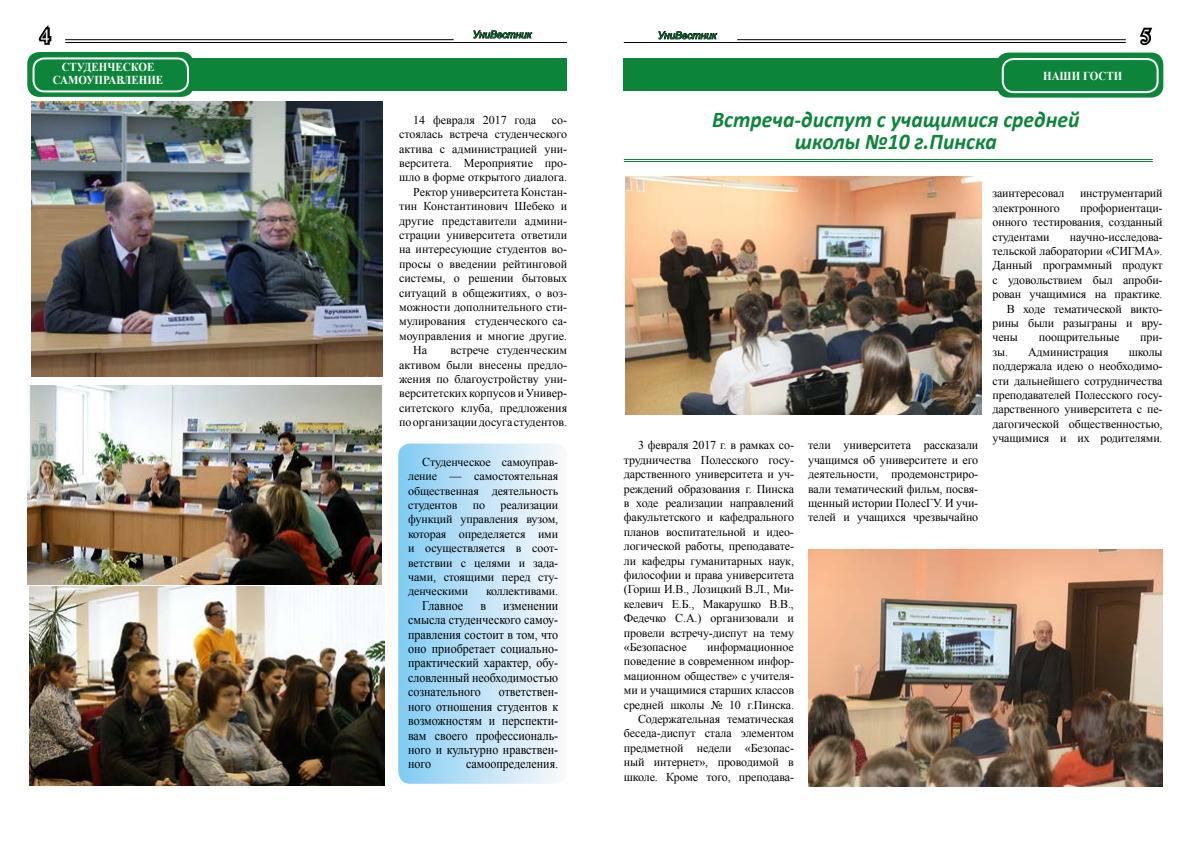
<style>
.page{position:relative;width:1191px;height:842px;background:#fff}
.page>*{position:absolute;margin:0;border:0;box-sizing:border-box;transform-origin:0 0}
.t1{font:italic 700 22.5px/21.6px "Calibri";color:#0c853a;text-align:center;scale:.96 1}
.t2{font:19.8px "Times New Roman";color:#fff;scale:.91 1}
.t3{font:13.2px/14.4px "Times New Roman";color:#000;text-align:justify;scale:.91 1}
.t4{font:700 12.1px/13.2px "Times New Roman";color:#fff;text-align:center;scale:.91 1}
.t5{font:12px/14.4px "Times New Roman";letter-spacing:-.01em;color:#000;text-align:justify}
.t6{font:italic 10px "Arial";color:#0c853a}
</style>
<div class="page">
<div style="left:30px;top:58px;width:537px;height:33px;background:#0c853a"></div>
<hr style="left:65px;top:39px;width:389px;height:1px;background:#000">
<hr style="left:65px;top:42px;width:502px;height:1px;background:#000">
<svg style="left:473px;top:30px;width:59px;height:9px"></svg>
<hr style="left:737px;top:39px;width:388px;height:1px;background:#000">
<hr style="left:624px;top:42px;width:501px;height:1px;background:#000">
<svg style="left:38px;top:25px;width:14px;height:20px"></svg>
<svg style="left:1139px;top:27px;width:14px;height:18px"></svg>
<svg style="left:658px;top:31px;width:59px;height:9px"></svg>
<div style="left:27px;top:52px;width:167px;height:45px;background:#0c853a;border-radius:12px"></div>
<div style="left:33px;top:57px;width:156px;height:35px;border:2px solid #fff;border-radius:11px"></div>
<div style="left:623px;top:59px;width:537px;height:32px;background:#0c853a"></div>
<div style="left:996px;top:53px;width:167px;height:45px;background:#0c853a;border-radius:12px"></div>
<div style="left:1001px;top:58px;width:157px;height:35px;border:2px solid #fff;border-radius:11px"></div>
<img style="left:32px;top:102px;width:350px;height:274px">
<img style="left:27px;top:385px;width:354px;height:199px">
<img style="left:30px;top:586px;width:354px;height:199px">
<svg style="left:398px;top:444px;width:161px;height:340px;background:#bde2f7"></svg>
<hr style="left:624px;top:159px;width:528px;height:1px;background:#0c853a">
<hr style="left:624px;top:161px;width:528px;height:1px;background:#0c853a">
<img style="left:626px;top:177px;width:355px;height:237px">
<img style="left:808px;top:550px;width:354px;height:236px">
<h2 class="t2" style="left:41px;top:23px;width:11px">4</h2>
<p class="t6" style="left:657px;top:29px;width:60px">УниВестник</p>
<h2 class="t2" style="left:1141px;top:23px;width:11px">5</h2>
<p class="t4" style="left:53px;top:60px;width:123px">СТУДЕНЧЕСКОЕ<br>САМОУПРАВЛЕНИЕ</p>
<p class="t5" style="left:413px;top:112px;width:124px">14 февраля 2017 года</p>
<p class="t5" style="left:552px;top:112px;width:17px">со-</p>
<p class="t5" style="left:399px;top:127px;width:170px">стоялась встреча студенческого</p>
<p class="t5" style="left:399px;top:141px;width:169px">актива с администрацией уни-</p>
<p class="t5" style="left:399px;top:156px;width:169px">верситета. Мероприятие про-</p>
<p class="t5" style="left:399px;top:170px;width:170px">шло в форме открытого диалога.</p>
<p class="t5" style="left:413px;top:184px;width:155px">Ректор университета Констан-</p>
<p class="t5" style="left:399px;top:199px;width:169px">тин Константинович Шебеко и</p>
<p class="t5" style="left:399px;top:213px;width:170px">другие представители админи-</p>
<p class="t5" style="left:399px;top:228px;width:169px">страции университета ответили</p>
<p class="t5" style="left:399px;top:242px;width:169px">на интересующие студентов во-</p>
<p class="t5" style="left:399px;top:256px;width:169px">просы о введении рейтинговой</p>
<p class="t5" style="left:399px;top:271px;width:170px">системы, о решении бытовых</p>
<p class="t5" style="left:399px;top:285px;width:169px">ситуаций в общежитиях, о воз-</p>
<p class="t5" style="left:399px;top:300px;width:169px">можности дополнительного сти-</p>
<p class="t5" style="left:399px;top:314px;width:170px">мулирования студенческого са-</p>
<p class="t5" style="left:399px;top:328px;width:169px">моуправления и многие другие.</p>
<p class="t5" style="left:413px;top:343px;width:15px">На</p>
<p class="t6" style="left:473px;top:28px;width:60px">УниВестник</p>
<p class="t4" style="left:1043px;top:69px;width:88px">НАШИ ГОСТИ</p>
<h1 class="t1" style="left:712px;top:109px;width:384px">Встреча-диспут с учащимися средней школы №10 г.Пинска</h1>
<p class="t5" style="left:992px;top:186px;width:73px">заинтересовал</p>
<p class="t5" style="left:1080px;top:186px;width:84px">инструментарий</p>
<p class="t5" style="left:992px;top:200px;width:69px">электронного</p>
<p class="t5" style="left:992px;top:200px;width:172px;text-indent:88px">профориентаци&shy;онного тестирования, созданный студентами</p>
<p class="t5" style="left:1069px;top:229px;width:94px">научно-исследова-</p>
<p class="t5" style="left:992px;top:244px;width:172px">тельской лаборатории «СИГМА».</p>
<p class="t5" style="left:992px;top:258px;width:172px">Данный программный продукт</p>
<p class="t5" style="left:992px;top:272px;width:172px">с удовольствием был апроби-</p>
<p class="t5" style="left:992px;top:287px;width:172px">рован учащимися на практике.</p>
<p class="t5" style="left:1006px;top:301px;width:157px">В ходе тематической викто-</p>
<p class="t5" style="left:992px;top:316px;width:172px">рины были разыграны и вру-</p>
<p class="t5" style="left:992px;top:330px;width:27px">чены</p>
<p class="t5" style="left:1038px;top:330px;width:82px">поощрительные</p>
<p class="t5" style="left:1140px;top:330px;width:24px">при-</p>
<p class="t5" style="left:992px;top:344px;width:118px">зы. Администрация</p>
<p class="t5" style="left:399px;top:343px;width:170px;text-indent:51px">встрече студенческим активом были внесены предло&shy;жения по благоустройству уни&shy;верситетских корпусов и Универ&shy;ситетского клуба, предложения по организации досуга студентов.</p>
<p class="t5" style="left:408px;top:454px;width:152px;text-indent:14px">Студенческое самоуправ&shy;ление — самостоятельная общественная деятельность студентов</p>
<p class="t5" style="left:992px;top:344px;width:172px;text-indent:136px">школы поддержала идею о необходимо&shy;сти дальнейшего сотрудничества преподавателей Полесского госу&shy;дарственного университета с пе&shy;дагогической общественностью, учащимися и их родителями.</p>
<p class="t5" style="left:624px;top:438px;width:172px;text-indent:14px">3 февраля 2017 г. в рамках со&shy;трудничества Полесского госу&shy;дарственного университета и уч&shy;реждений образования г. Пинска в ходе реализации направлений факультетского и кафедрального планов воспитательной и идео&shy;логической работы, преподавате&shy;ли кафедры гуманитарных наук, философии и права университета (Гориш И.В., Лозицкий В.Л., Ми&shy;келевич Е.Б., Макарушко В.В., Федечко С.А.) организовали и провели встречу-диспут на тему «Безопасное</p>
<p class="t5" style="left:808px;top:438px;width:172px">тели университета рассказали учащимся об университете и его деятельности, продемонстриро&shy;вали тематический фильм, посвя&shy;щенный истории ПолесГУ. И учи&shy;телей и учащихся чрезвычайно</p>
<p class="t5" style="left:408px;top:498px;width:152px;text-indent:92px">реализации функций управления вузом, которая определяется ими и осуществляется в соот&shy;ветствии с целями и зада&shy;чами, стоящими перед сту&shy;денческими</p>
<p class="t5" style="left:473px;top:498px;width:14px">по</p>
<p class="t5" style="left:486px;top:584px;width:74px">коллективами.</p>
<p class="t3" style="left:422px;top:598px;width:46px">Главное</p>
<p class="t3" style="left:480px;top:598px;width:8px">в</p>
<p class="t3" style="left:408px;top:598px;width:166px;text-indent:95px">изменении смысла студенческого самоу&shy;правления состоит в том, что оно приобретает социально&shy;практический характер, обу&shy;словленный необходимостью сознательного</p>
<p class="t5" style="left:624px;top:640px;width:172px;text-align:right">информационное<br>поведение в современном инфор&shy;мационном обществе» с учителя&shy;ми и учащимися старших классов средней школы № 10 г.Пинска.<br>Содержательная тематическая беседа-диспут стала элементом предметной недели «Безопас&shy;ный интернет», проводимой в школе. Кроме того, преподава-</p>
<p class="t3" style="left:408px;top:684px;width:166px;text-indent:91px">ответствен&shy;ного отношения студентов к возможностям и перспекти&shy;вам своего профессиональ&shy;ного и культурно нравствен&shy;ного</p>
<p class="t3" style="left:466px;top:756px;width:103px">самоопределения.</p>
</div>
